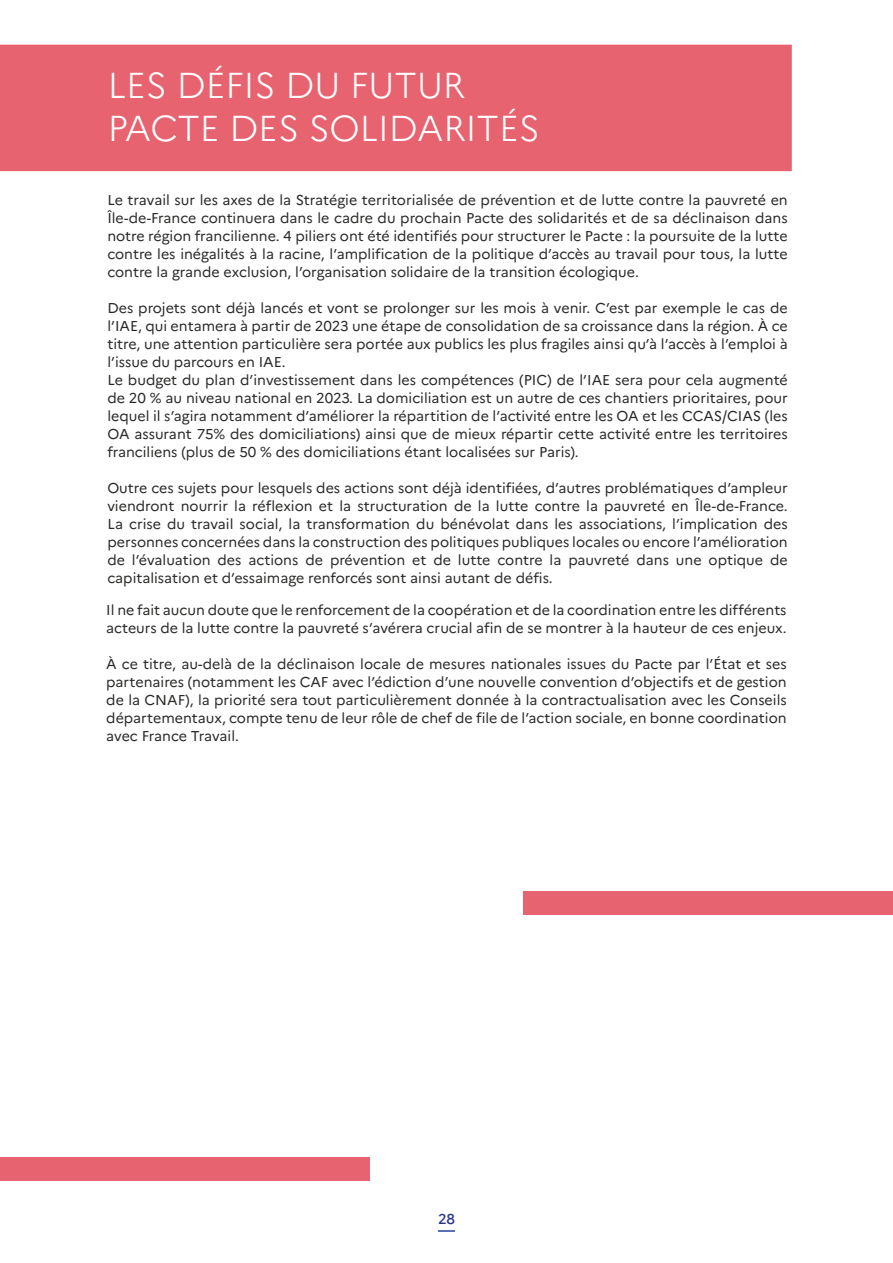
<style>
.page{position:relative;width:893px;height:1263px;background:#fff}
.page>*{position:absolute;margin:0;border:0;box-sizing:border-box;transform-origin:0 0}
.t1{font:300 36px/43.2px "Marianne";color:#fff}
.t2{font:14.25px/18px "Marianne";color:#282827;text-align:justify}
.t3{font:500 14.25px "Marianne";color:#283583}
</style>
<div class="page">
<svg style="left:438px;top:1231px;width:17px;height:1px"></svg>
<div style="left:2px;top:46px;width:788px;height:124px;background:#e76370"></div>
<div style="left:0;top:45px;width:792px;height:126px;border:3px solid #e76370"></div>
<div style="left:523px;top:891px;width:370px;height:23px;background:#e76370"></div>
<div style="left:0;top:1157px;width:370px;height:23px;background:#e76370"></div>
<h1 class="t1" style="left:108px;top:64px;width:434px">LES DÉFIS DU FUTUR<br>PACTE DES SOLIDARITÉS</h1>
<p class="t2" style="left:107px;top:191px;width:682px">Le travail sur les axes de la Stratégie territorialisée de prévention et de lutte contre la pauvreté en Île-de-France continuera dans le cadre du prochain Pacte des solidarités et de sa déclinaison dans notre région francilienne. 4 piliers ont été identifiés pour structurer le Pacte : la poursuite de la lutte contre les inégalités à la racine, l’amplification de la politique d’accès au travail pour tous, la lutte contre la grande exclusion, l’organisation solidaire de la transition écologique.</p>
<p class="t2" style="left:107px;top:299px;width:682px;text-align:left">Des projets sont déjà lancés et vont se prolonger sur les mois à venir. C’est par exemple le cas de l’IAE, qui entamera à partir de 2023 une étape de consolidation de sa croissance dans la région. À ce titre, une attention particulière sera portée aux publics les plus fragiles ainsi qu’à l’accès à l’emploi à l’issue du parcours en IAE.<br>Le budget du plan d’investissement dans les compétences (PIC) de l’IAE sera pour cela augmenté de 20 % au niveau national en 2023. La domiciliation est un autre de ces chantiers prioritaires, pour lequel il s’agira notamment d’améliorer la répartition de l’activité entre les OA et les CCAS/CIAS (les OA assurant 75% des domiciliations) ainsi que de mieux répartir cette activité entre les territoires franciliens (plus de 50 % des domiciliations étant localisées sur Paris).</p>
<p class="t2" style="left:107px;top:479px;width:682px">Outre ces sujets pour lesquels des actions sont déjà identifiées, d’autres problématiques d’ampleur viendront nourrir la réflexion et la structuration de la lutte contre la pauvreté en Île-de-France.<br>La crise du travail social, la transformation du bénévolat dans les associations, l’implication des personnes concernées dans la construction des politiques publiques locales ou encore l’amélioration de l’évaluation des actions de prévention et de lutte contre la pauvreté dans une optique de capitalisation et d’essaimage renforcés sont ainsi autant de défis.</p>
<p class="t2" style="left:106px;top:601px;width:682px">Il ne fait aucun doute que le renforcement de la coopération et de la coordination entre les différents acteurs de la lutte contre la pauvreté s’avérera crucial afin de se montrer à la hauteur de ces enjeux.</p>
<p class="t2" style="left:106px;top:655px;width:682px">À ce titre, au-delà de la déclinaison locale de mesures nationales issues du Pacte par l’État et ses partenaires (notamment les CAF avec l’édiction d’une nouvelle convention d’objectifs et de gestion de la CNAF), la priorité sera tout particulièrement donnée à la contractualisation avec les Conseils départementaux, compte tenu de leur rôle de chef de file de l’action sociale, en bonne coordination avec France Travail.</p>
<p class="t3" style="left:438px;top:1210px;width:18px">28</p>
</div>
